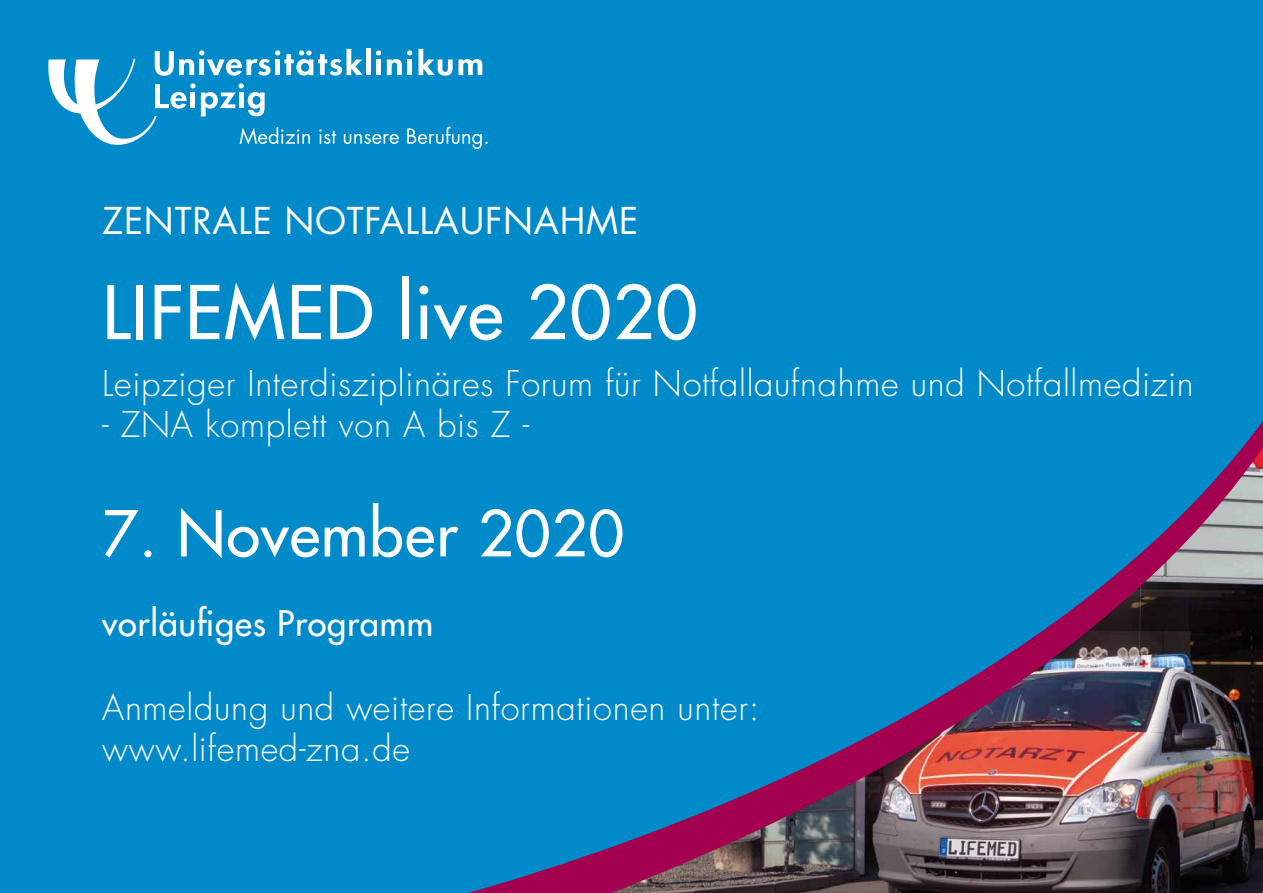
<style>
.page{position:relative;width:1263px;height:893px;background:#fff}
.page>*{position:absolute;margin:0;border:0;box-sizing:border-box;transform-origin:0 0}
.Absatzformat_1{font:500 72px "Futura Std";letter-spacing:.02em;color:#fff}
.Absatzformat_1-2{font:500 61.5px "Futura Std";letter-spacing:.02em;color:#fff}
.Veranstaltungsart{font:36px "Futura Std";letter-spacing:.02em;color:#fff}
.Absatzformat_1-3{font:300 34.5px/41.4px "Futura Std";letter-spacing:.02em;color:#fff}
.t1{font:500 34.5px "Futura Std";letter-spacing:.02em;color:#fff}
</style>
<div class="page">
<svg style="left:0;top:562px;width:1263px;height:331px;background:#2472a2"></svg>
<div style="left:0;top:0;width:1263px;height:562px;background:#008ac9"></div>
<svg style="left:48px;top:49px;width:440px;height:100px"></svg>
<p class="Veranstaltungsart" style="left:102px;top:198px;width:538px">ZENTRALE NOTFALLAUFNAHME</p>
<p class="Absatzformat_1" style="left:102px;top:268px;width:597px">LIFEMED live 2020</p>
<p class="Absatzformat_1-3" style="left:102px;top:364px;width:1093px">Leipziger Interdisziplinäres Forum für Notfallaufnahme und Notfallmedizin</p>
<p class="Absatzformat_1-3" style="left:102px;top:405px;width:428px">- ZNA komplett von A bis Z -</p>
<p class="Absatzformat_1-2" style="left:102px;top:495px;width:523px">7. November 2020</p>
<p class="t1" style="left:102px;top:602px;width:333px">vorläufiges Programm</p>
<p class="Absatzformat_1-3" style="left:102px;top:688px;width:659px">Anmeldung und weitere Informationen unter: www.lifemed-zna.de</p>
</div>
